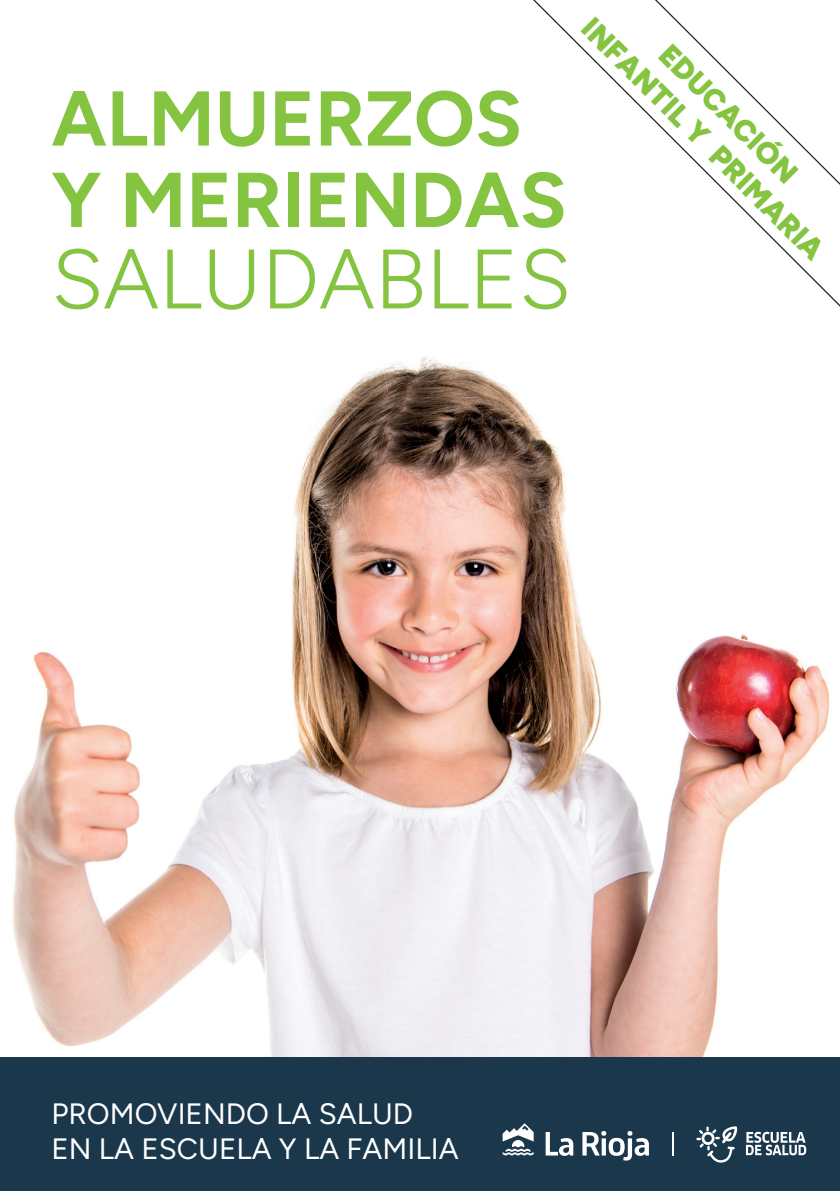
<style>
.page{position:relative;width:840px;height:1191px;background:#fff}
.page>*{position:absolute;margin:0;border:0;box-sizing:border-box;transform-origin:0 0}
.t1{font:300 84px "Figtree";color:#84c440}
.t2{font:700 77.4px "Figtree";color:#84c440}
.t3{font:900 30px "Figtree";color:#84c440}
.t4{font:29.4px "Figtree";color:#fff}
</style>
<div class="page">
<img style="left:12px;top:356px;width:818px;height:701px">
<svg style="left:469px;top:0;width:370px;height:372px"></svg>
<div style="left:0;top:1057px;width:839px;height:134px;background:#1a374b"></div>
<svg style="left:696px;top:1126px;width:41px;height:36px"></svg>
<svg style="left:746px;top:1131px;width:59px;height:24px"></svg>
<svg style="left:545px;top:1132px;width:28px;height:23px"></svg>
<svg style="left:582px;top:1131px;width:66px;height:29px"></svg>
<svg style="left:502px;top:1123px;width:31px;height:32px"></svg>
<p class="t2" style="left:51px;top:72px;width:472px">ALMUERZOS</p>
<p class="t2" style="left:51px;top:153px;width:516px">Y MERIENDAS</p>
<p class="t1" style="left:51px;top:232px;width:521px">SALUDABLES</p>
<p class="t3" style="left:600px;top:9px;width:330px;rotate:45deg">INFANTIL Y PRIMARIA</p>
<p class="t3" style="left:677px;top:36px;width:183px;rotate:45deg">EDUCACIÓN</p>
<p class="t4" style="left:51px;top:1096px;width:363px">PROMOVIENDO LA SALUD</p>
<p class="t4" style="left:51px;top:1132px;width:408px">EN LA ESCUELA Y LA FAMILIA</p>
</div>
